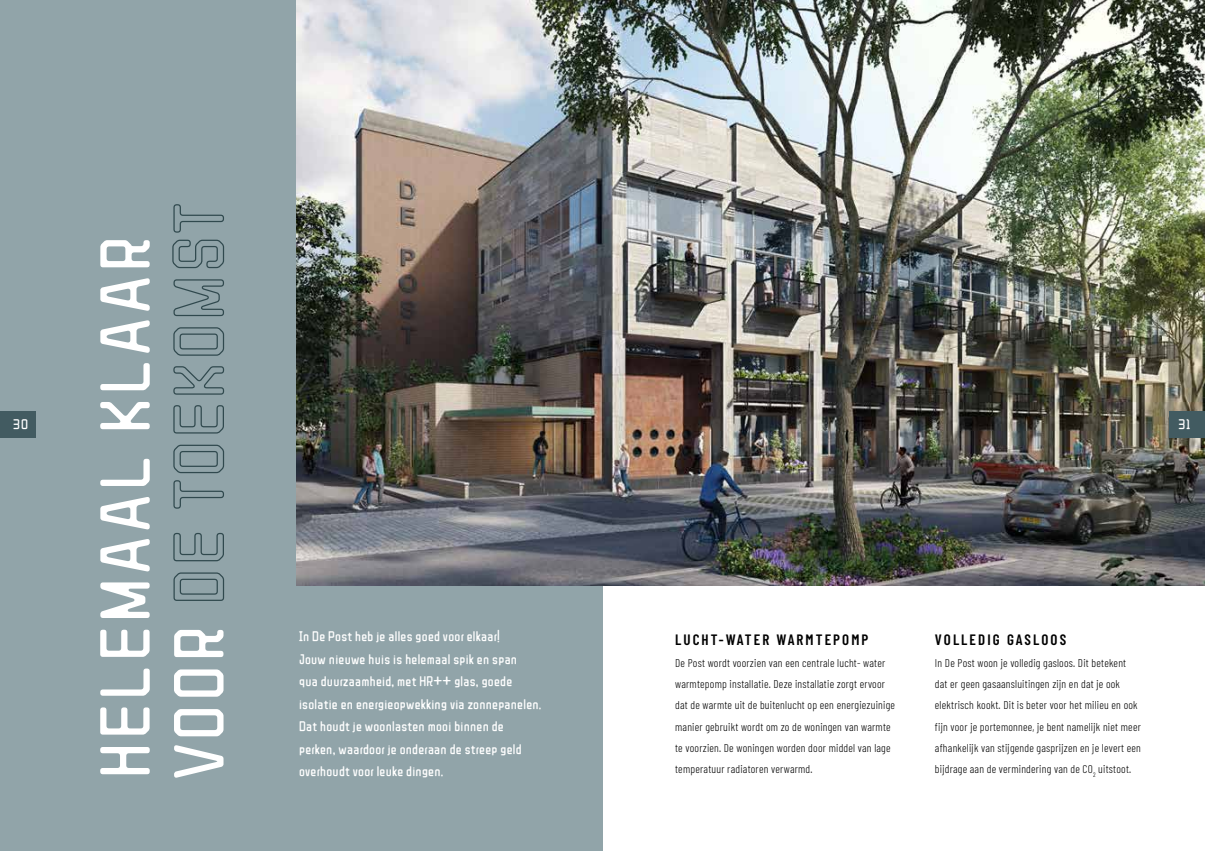
<style>
.page{position:relative;width:1205px;height:851px;background:#fff}
.page>*{position:absolute;margin:0;border:0;box-sizing:border-box;transform-origin:0 0}
.t1{font:68.75px/73.8px "ZCOOL Qing Ke Huang You";letter-spacing:.08em;color:#fff}
.t2{font:600 15px "Barlow Condensed";letter-spacing:.14em;color:#000}
.t3{font:13.75px/22.5px "ZCOOL Qing Ke Huang You";letter-spacing:.02em;color:#fff}
.t4{font:300 11.25px/21.2px "Barlow Condensed";letter-spacing:.02em;color:#000}
.s1{color:#30494e}
</style>
<div class="page">
<div style="left:0;top:0;width:602px;height:850px;background:#91a4a9"></div>
<img style="left:296px;top:0;width:909px;height:585px">
<div style="left:1169px;top:411px;width:36px;height:27px;background:#425b61"></div>
<div style="left:0;top:411px;width:35px;height:27px;background:#425b61"></div>
<h1 class="t1" style="left:88px;top:777px;width:575px;rotate:-90deg">HELEMAAL KLAAR<br>VOOR <span class="s1">DE TOEKOMST</span></h1>
<p class="t3" style="left:13px;top:413px;width:16px">30</p>
<p class="t3" style="left:1178px;top:413px;width:13px">31</p>
<p class="t3" style="left:299px;top:625px;width:244px">In De Post heb je alles goed voor elkaar!<br>Jouw nieuwe huis is helemaal spik en span<br>qua duurzaamheid, met HR++ glas, goede isolatie en energieopwekking via zonnepanelen.<br>Dat houdt je woonlasten mooi binnen de perken, waardoor je onderaan de streep geld overhoudt voor leuke dingen.</p>
<h2 class="t2" style="left:935px;top:629px;width:133px">VOLLEDIG GASLOOS</h2>
<h2 class="t2" style="left:675px;top:629px;width:195px">LUCHT-WATER WARMTEPOMP</h2>
<p class="t4" style="left:675px;top:651px;width:221px">De Post wordt voorzien van een centrale lucht- water warmtepomp installatie. Deze installatie zorgt ervoor dat de warmte uit de buitenlucht op een energiezuinige manier gebruikt wordt om zo de woningen van warmte te voorzien. De woningen worden door middel van lage</p>
<p class="t4" style="left:935px;top:651px;width:208px">In De Post woon je volledig gasloos. Dit betekent dat er geen gasaansluitingen zijn en dat je ook elektrisch kookt. Dit is beter voor het milieu en ook fijn voor je portemonnee, je bent namelijk niet meer afhankelijk van stijgende gasprijzen en je levert een bijdrage aan de vermindering van de CO<sub>2</sub> uitstoot.</p>
<p class="t4" style="left:675px;top:757px;width:139px">temperatuur radiatoren verwarmd.</p>
</div>
